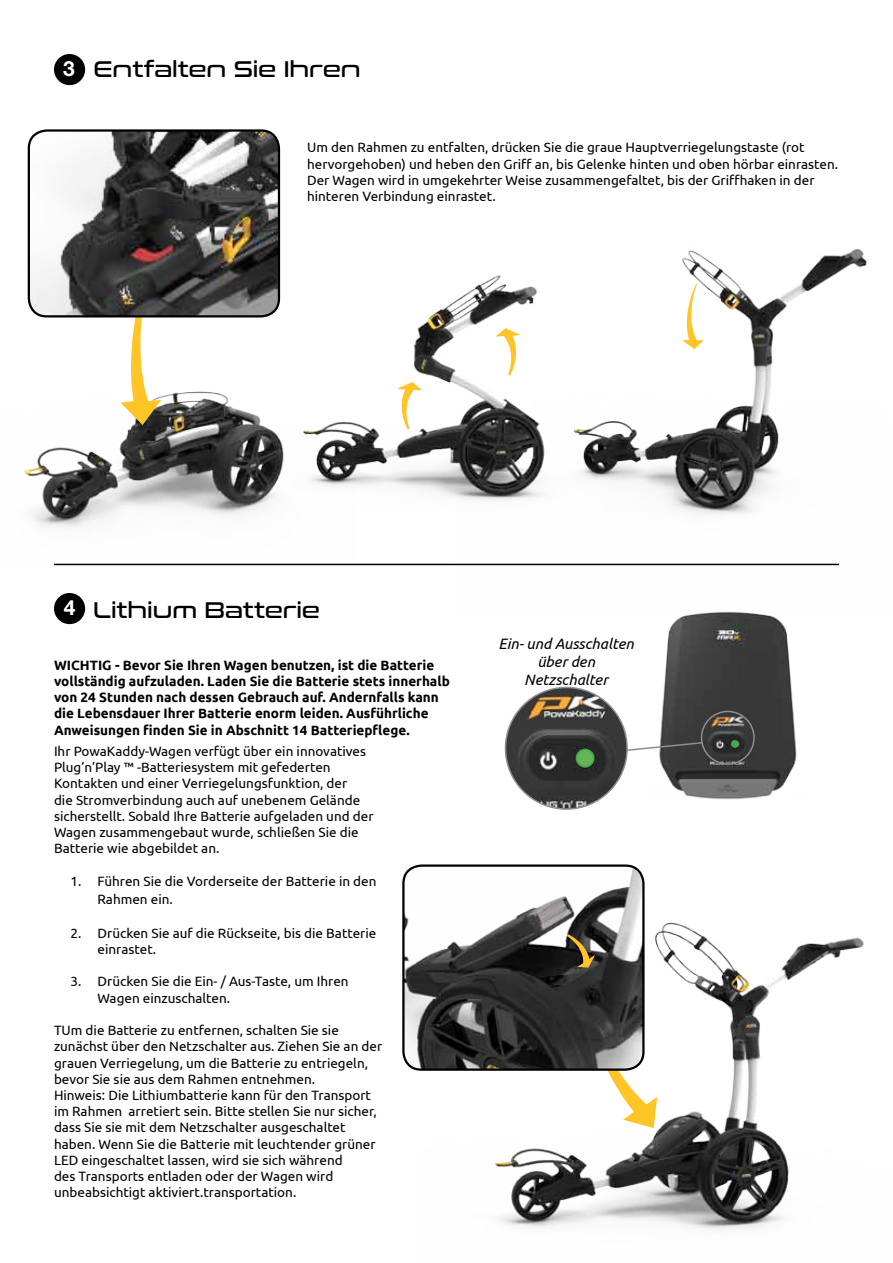
<style>
.page{position:relative;width:893px;height:1263px;background:#fff}
.page>*{position:absolute;margin:0;border:0;box-sizing:border-box;transform-origin:0 0}
.t1{font:22.5px "Conthrax Rg";color:#000}
.t2{font:700 21px "Helvetica Neue LT Pro";color:#fff}
.t3{font:italic 15px/18px "Ubuntu";color:#000;text-align:center}
.t4{font:13.5px/16.2px "Ubuntu";color:#000}
.t5{font:700 13.5px/16.2px "Ubuntu";color:#000}
.s1{font-family:"Helvetica Neue LT Pro";font-weight:700;font-size:21px;color:#fff}
</style>
<div class="page">
<img style="left:24px;top:316px;width:332px;height:250px">
<img style="left:241px;top:142px;width:213px;height:370px">
<img style="left:494px;top:756px;width:370px;height:474px">
<img style="left:454px;top:249px;width:413px;height:317px">
<div style="left:54px;top:54px;width:31px;height:31px;background:#000101;border-radius:50%"></div>
<div style="left:54px;top:593px;width:31px;height:31px;background:#000101;border-radius:50%"></div>
<svg style="left:493px;top:327px;width:28px;height:49px"></svg>
<svg style="left:681px;top:283px;width:23px;height:66px"></svg>
<img style="left:645px;top:611px;width:166px;height:192px">
<div style="left:731px;top:740px;width:7px;height:8px;border:2px solid #41ad49;border-radius:50%"></div>
<div style="left:701px;top:711px;width:54px;height:54px;border:2px solid #8a8e96;border-radius:50%"></div>
<img style="left:505px;top:687px;width:122px;height:122px;border-radius:61px">
<div style="left:576px;top:749px;width:18px;height:18px;background:#63b55a;border-radius:50%"></div>
<div style="left:576px;top:749px;width:18px;height:18px;border:2px solid #41ad49;border-radius:50%"></div>
<svg style="left:625px;top:741px;width:79px;height:11px"></svg>
<hr style="left:54px;top:564px;width:785px;height:1px;background:#000">
<svg style="left:120px;top:317px;width:41px;height:108px"></svg>
<img style="left:29px;top:131px;width:250px;height:185px">
<div style="left:28px;top:129px;width:252px;height:188px;border:2px solid #000;border-radius:18px"></div>
<img style="left:405px;top:866px;width:238px;height:202px">
<div style="left:402px;top:864px;width:243px;height:207px;border:2px solid #000;border-radius:18px"></div>
<svg style="left:565px;top:935px;width:92px;height:193px"></svg>
<svg style="left:397px;top:381px;width:27px;height:49px"></svg>
<h1 class="t1" style="left:63px;top:52px;width:299px"><span class="s1">3</span> Entfalten Sie Ihren</h1>
<p class="t4" style="left:307px;top:139px;width:533px">Um den Rahmen zu entfalten, drücken Sie die graue Hauptverriegelungstaste (rot hervorgehoben) und heben den Griff an, bis Gelenke hinten und oben hörbar einrasten.<br>Der Wagen wird in umgekehrter Weise zusammengefaltet, bis der Griffhaken in der hinteren Verbindung einrastet.</p>
<h2 class="t2" style="left:64px;top:595px;width:13px">4</h2>
<h1 class="t1" style="left:93px;top:593px;width:228px">Lithium Batterie</h1>
<p class="t5" style="left:54px;top:657px;width:397px">WICHTIG - Bevor Sie Ihren Wagen benutzen, ist die Batterie vollständig aufzuladen. Laden Sie die Batterie stets innerhalb von 24 Stunden nach dessen Gebrauch auf. Andernfalls kann die Lebensdauer Ihrer Batterie enorm leiden. Ausführliche Anweisungen finden Sie in Abschnitt 14 Batteriepflege.</p>
<p class="t4" style="left:54px;top:743px;width:321px">Ihr PowaKaddy-Wagen verfügt über ein innovatives Plug’n’Play ™ -Batteriesystem mit gefederten Kontakten und einer Verriegelungsfunktion, der<br>die Stromverbindung auch auf unebenem Gelände sicherstellt. Sobald Ihre Batterie aufgeladen und der Wagen zusammengebaut wurde, schließen Sie die Batterie wie abgebildet an.</p>
<p class="t4" style="left:97px;top:871px;width:281px;line-height:18px;text-indent:-27px">1. Führen Sie die Vorderseite der Batterie in den<br>Rahmen ein.</p>
<p class="t4" style="left:97px;top:924px;width:280px;text-indent:-27px">2. Drücken Sie auf die Rückseite, bis die Batterie einrastet.</p>
<p class="t4" style="left:97px;top:973px;width:253px;text-indent:-27px">3. Drücken Sie die Ein- / Aus-Taste, um Ihren<br>Wagen einzuschalten.</p>
<p class="t4" style="left:54px;top:1022px;width:330px">TUm die Batterie zu entfernen, schalten Sie sie zunächst über den Netzschalter aus. Ziehen Sie an der grauen Verriegelung, um die Batterie zu entriegeln, bevor Sie sie aus dem Rahmen entnehmen.<br>Hinweis: Die Lithiumbatterie kann für den Transport im Rahmen arretiert sein. Bitte stellen Sie nur sicher, dass Sie sie mit dem Netzschalter ausgeschaltet haben. Wenn Sie die Batterie mit leuchtender grüner LED eingeschaltet lassen, wird sie sich während<br>des Transports entladen oder der Wagen wird unbeabsichtigt aktiviert.transportation.</p>
<p class="t3" style="left:498px;top:634px;width:137px">Ein- und Ausschalten über den<br>Netzschalter</p>
</div>
